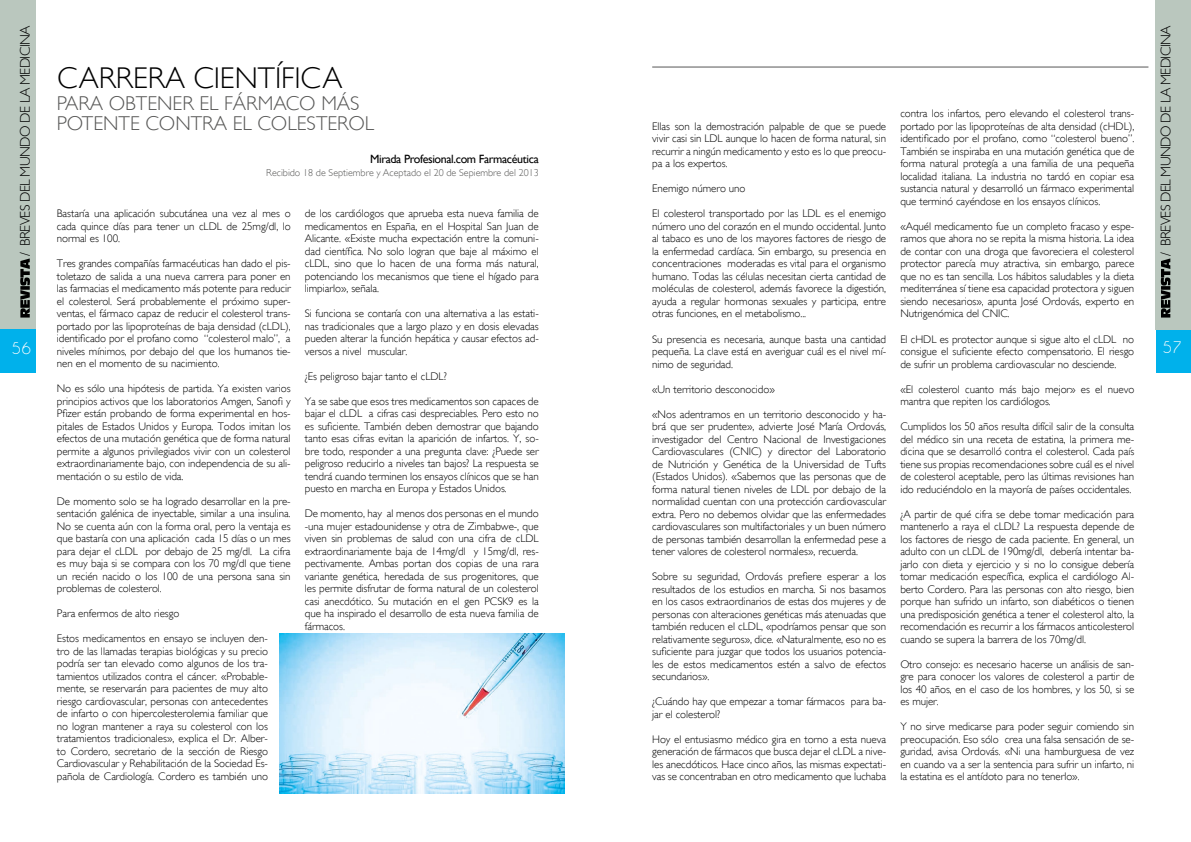
<style>
.page{position:relative;width:1191px;height:842px;background:#fff}
.page>*{position:absolute;margin:0;border:0;box-sizing:border-box;transform-origin:0 0}
.t1{font:300 30px "Gill Sans";color:#000}
.t2{font:300 20px/20px "Gill Sans";color:#575756}
.t3{font:15px "Caviar Dreams";color:#fff}
.t4{font:300 14px "Gill Sans";letter-spacing:-.04em;color:#000}
.t5{font:12px "Gill Sans";letter-spacing:-.03em;color:#000}
.t6{font:300 11px/12.5px "Gill Sans";letter-spacing:-.005em;color:#000;text-align:justify}
.t7{font:300 10px "Gill Sans";color:#575756}
</style>
<div class="page">
<img style="left:279px;top:633px;width:285px;height:160px">
<div style="left:1155px;top:329px;width:36px;height:43px;background:#00b1eb"></div>
<div style="left:0;top:329px;width:36px;height:43px;background:#00b1eb"></div>
<div style="left:1155px;top:0;width:36px;height:329px;background:#bac7be"></div>
<div style="left:0;top:0;width:36px;height:329px;background:#bac7be"></div>
<hr style="left:652px;top:67px;width:496px;height:1px;background:#575756">
<svg style="left:1160px;top:258px;width:10px;height:60px"></svg>
<svg style="left:20px;top:258px;width:10px;height:60px"></svg>
<p class="t4" style="left:14px;top:256px;width:232px;rotate:-90deg">/ BREVES DEL MUNDO DE LA MEDICINA</p>
<p class="t3" style="left:12px;top:340px;width:21px">56</p>
<p class="t1" style="left:57px;top:55px;width:287px">CARRERA CIENTÍFICA</p>
<p class="t2" style="left:57px;top:93px;width:319px">PARA OBTENER EL FÁRMACO MÁS<br>POTENTE CONTRA EL COLESTEROL</p>
<p class="t5" style="left:370px;top:152px;width:170px">Mirada Profesional.com Farmacéutica</p>
<p class="t7" style="left:266px;top:165px;width:274px">Recibido 18 de Septiembre y Aceptado el 20 de Sepiembre del 2013</p>
<p class="t6" style="left:57px;top:207px;width:235px">Bastaría una aplicación subcutánea una vez al mes o cada quince días para tener un cLDL de 25mg/dl, lo normal es 100.</p>
<p class="t6" style="left:57px;top:257px;width:235px">Tres grandes compañías farmacéuticas han dado el pis&shy;toletazo de salida a una nueva carrera para poner en las farmacias el medicamento más potente para reducir el colesterol. Será probablemente el próximo super&shy;ventas, el fármaco capaz de reducir el colesterol trans&shy;portado por las lipoproteínas de baja densidad (cLDL), identificado por el profano como “colesterol malo”, a niveles mínimos, por debajo del que los humanos tie&shy;nen en el momento de su nacimiento.</p>
<p class="t6" style="left:57px;top:382px;width:235px">No es sólo una hipótesis de partida. Ya existen varios principios activos que los laboratorios Amgen, Sanofi y Pfizer están probando de forma experimental en hos&shy;pitales de Estados Unidos y Europa. Todos imitan los efectos de una mutación genética que de forma natural permite a algunos privilegiados vivir con un colesterol extraordinariamente bajo, con independencia de su ali&shy;mentación o su estilo de vida.</p>
<p class="t6" style="left:57px;top:495px;width:235px">De momento solo se ha logrado desarrollar en la pre&shy;sentación galénica de inyectable, similar a una insulina.<br>No se cuenta aún con la forma oral, pero la ventaja es que bastaría con una aplicación cada 15 días o un mes para dejar el cLDL por debajo de 25 mg/dl. La cifra es muy baja si se compara con los 70 mg/dl que tiene un recién nacido o los 100 de una persona sana sin problemas de colesterol.</p>
<p class="t6" style="left:57px;top:607px;width:124px">Para enfermos de alto riesgo</p>
<p class="t6" style="left:57px;top:632px;width:213px">Estos medicamentos en ensayo se incluyen den&shy;tro de las llamadas terapias biológicas y su precio podría ser tan elevado como algunos de los tra&shy;tamientos utilizados contra el cáncer. «Probable&shy;mente, se reservarán para pacientes de muy alto riesgo cardiovascular, personas con antecedentes de infarto o con hipercolesterolemia familiar que no logran mantener a raya su colesterol con los tratamientos tradicionales», explica el Dr. Alber&shy;to Cordero, secretario de la sección de Riesgo Cardiovascular y Rehabilitación de la Sociedad Es&shy;pañola de Cardiología. Cordero es también uno</p>
<p class="t6" style="left:305px;top:207px;width:235px">de los cardiólogos que aprueba esta nueva familia de medicamentos en España, en el Hospital San Juan de Alicante. «Existe mucha expectación entre la comuni&shy;dad científica. No solo logran que baje al máximo el cLDL, sino que lo hacen de una forma más natural, potenciando los mecanismos que tiene el hígado para limpiarlo», señala.</p>
<p class="t6" style="left:305px;top:307px;width:235px">Si funciona se contaría con una alternativa a las estati&shy;nas tradicionales que a largo plazo y en dosis elevadas pueden alterar la función hepática y causar efectos ad&shy;versos a nivel muscular.</p>
<p class="t6" style="left:305px;top:370px;width:143px">¿Es peligroso bajar tanto el cLDL?</p>
<p class="t6" style="left:305px;top:395px;width:235px">Ya se sabe que esos tres medicamentos son capaces de bajar el cLDL a cifras casi despreciables. Pero esto no es suficiente. También deben demostrar que bajando tanto esas cifras evitan la aparición de infartos. Y, so&shy;bre todo, responder a una pregunta clave: ¿Puede ser peligroso reducirlo a niveles tan bajos? La respuesta se tendrá cuando terminen los ensayos clínicos que se han puesto en marcha en Europa y Estados Unidos.</p>
<p class="t6" style="left:305px;top:507px;width:235px">De momento, hay al menos dos personas en el mundo -una mujer estadounidense y otra de Zimbabwe-, que viven sin problemas de salud con una cifra de cLDL extraordinariamente baja de 14mg/dl y 15mg/dl, res&shy;pectivamente. Ambas portan dos copias de una rara variante genética, heredada de sus progenitores, que les permite disfrutar de forma natural de un colesterol casi anecdótico. Su mutación en el gen PCSK9 es la que ha inspirado el desarrollo de esta nueva familia de fármacos.</p>
<p class="t6" style="left:652px;top:120px;width:235px">Ellas son la demostración palpable de que se puede vivir casi sin LDL aunque lo hacen de forma natural, sin recurrir a ningún medicamento y esto es lo que preocu&shy;pa a los expertos.</p>
<p class="t6" style="left:652px;top:182px;width:95px">Enemigo número uno</p>
<p class="t6" style="left:652px;top:207px;width:235px">El colesterol transportado por las LDL es el enemigo número uno del corazón en el mundo occidental. Junto al tabaco es uno de los mayores factores de riesgo de la enfermedad cardíaca. Sin embargo, su presencia en concentraciones moderadas es vital para el organismo humano. Todas las células necesitan cierta cantidad de moléculas de colesterol, además favorece la digestión, ayuda a regular hormonas sexuales y participa, entre otras funciones, en el metabolismo...</p>
<p class="t6" style="left:652px;top:332px;width:235px">Su presencia es necesaria, aunque basta una cantidad pequeña. La clave está en averiguar cuál es el nivel mí&shy;nimo de seguridad.</p>
<p class="t6" style="left:652px;top:382px;width:124px">«Un territorio desconocido»</p>
<p class="t6" style="left:652px;top:407px;width:235px">«Nos adentramos en un territorio desconocido y ha&shy;brá que ser prudente», advierte José María Ordovás, investigador del Centro Nacional de Investigaciones Cardiovasculares (CNIC) y director del Laboratorio de Nutrición y Genética de la Universidad de Tufts (Estados Unidos). «Sabemos que las personas que de forma natural tienen niveles de LDL por debajo de la normalidad cuentan con una protección cardiovascular extra. Pero no debemos olvidar que las enfermedades cardiovasculares son multifactoriales y un buen número de personas también desarrollan la enfermedad pese a tener valores de colesterol normales», recuerda.</p>
<p class="t6" style="left:652px;top:570px;width:235px">Sobre su seguridad, Ordovás prefiere esperar a los resultados de los estudios en marcha. Si nos basamos en los casos extraordinarios de estas dos mujeres y de personas con alteraciones genéticas más atenuadas que también reducen el cLDL, «podríamos pensar que son relativamente seguros», dice. «Naturalmente, eso no es suficiente para juzgar que todos los usuarios potencia&shy;les de estos medicamentos estén a salvo de efectos secundarios».</p>
<p class="t6" style="left:652px;top:695px;width:235px">¿Cuándo hay que empezar a tomar fármacos para ba&shy;jar el colesterol?</p>
<p class="t6" style="left:652px;top:732px;width:235px">Hoy el entusiasmo médico gira en torno a esta nueva generación de fármacos que busca dejar el cLDL a nive&shy;les anecdóticos. Hace cinco años, las mismas expectati&shy;vas se concentraban en otro medicamento que luchaba</p>
<p class="t6" style="left:900px;top:107px;width:235px">contra los infartos, pero elevando el colesterol trans&shy;portado por las lipoproteínas de alta densidad (cHDL), identificado por el profano, como “colesterol bueno”.<br>También se inspiraba en una mutación genética que de forma natural protegía a una familia de una pequeña localidad italiana. La industria no tardó en copiar esa sustancia natural y desarrolló un fármaco experimental que terminó cayéndose en los ensayos clínicos.</p>
<p class="t6" style="left:900px;top:220px;width:235px">«Aquél medicamento fue un completo fracaso y espe&shy;ramos que ahora no se repita la misma historia. La idea de contar con una droga que favoreciera el colesterol protector parecía muy atractiva, sin embargo, parece que no es tan sencilla. Los hábitos saludables y la dieta mediterránea sí tiene esa capacidad protectora y siguen siendo necesarios», apunta José Ordovás, experto en Nutrigenómica del CNIC.</p>
<p class="t6" style="left:900px;top:332px;width:235px">El cHDL es protector aunque si sigue alto el cLDL no consigue el suficiente efecto compensatorio. El riesgo de sufrir un problema cardiovascular no desciende.</p>
<p class="t6" style="left:900px;top:382px;width:235px">«El colesterol cuanto más bajo mejor» es el nuevo mantra que repiten los cardiólogos.</p>
<p class="t6" style="left:900px;top:420px;width:235px">Cumplidos los 50 años resulta difícil salir de la consulta del médico sin una receta de estatina, la primera me&shy;dicina que se desarrolló contra el colesterol. Cada país tiene sus propias recomendaciones sobre cuál es el nivel de colesterol aceptable, pero las últimas revisiones han ido reduciéndolo en la mayoría de países occidentales.</p>
<p class="t6" style="left:900px;top:507px;width:235px">¿A partir de qué cifra se debe tomar medicación para mantenerlo a raya el cLDL? La respuesta depende de los factores de riesgo de cada paciente. En general, un adulto con un cLDL de 190mg/dl, debería intentar ba&shy;jarlo con dieta y ejercicio y si no lo consigue debería tomar medicación específica, explica el cardiólogo Al&shy;berto Cordero. Para las personas con alto riesgo, bien porque han sufrido un infarto, son diabéticos o tienen una predisposición genética a tener el colesterol alto, la recomendación es recurrir a los fármacos anticolesterol cuando se supera la barrera de los 70mg/dl.</p>
<p class="t6" style="left:900px;top:657px;width:235px">Otro consejo: es necesario hacerse un análisis de san&shy;gre para conocer los valores de colesterol a partir de los 40 años, en el caso de los hombres, y los 50, si se es mujer.</p>
<p class="t6" style="left:900px;top:720px;width:235px">Y no sirve medicarse para poder seguir comiendo sin preocupación. Eso sólo crea una falsa sensación de se&shy;guridad, avisa Ordovás. «Ni una hamburguesa de vez en cuando va a ser la sentencia para sufrir un infarto, ni la estatina es el antídoto para no tenerlo».</p>
<p class="t4" style="left:1154px;top:256px;width:232px;rotate:-90deg">/ BREVES DEL MUNDO DE LA MEDICINA</p>
<p class="t3" style="left:1162px;top:339px;width:21px">57</p>
</div>
